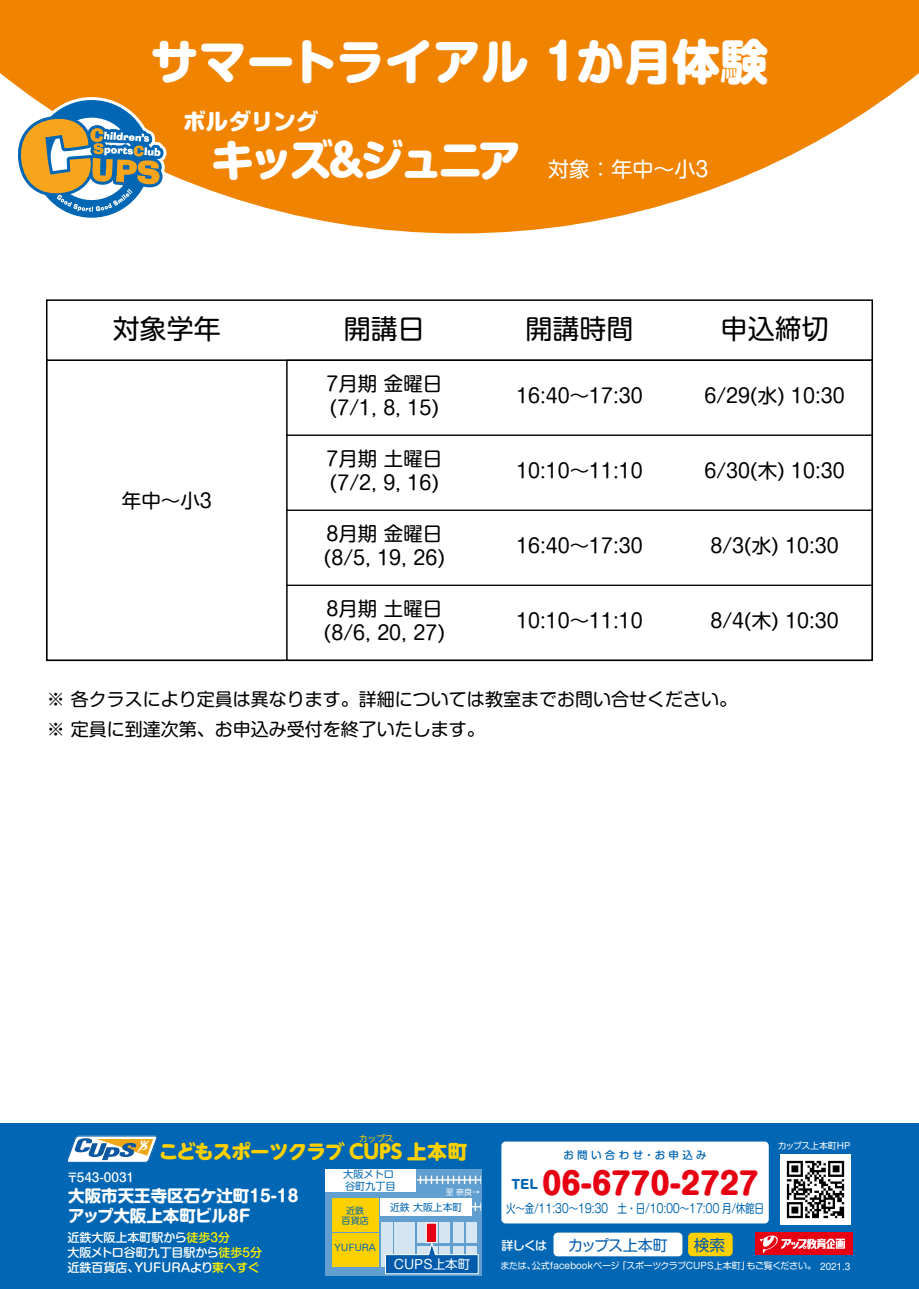
<style>
.page{position:relative;width:919px;height:1289px;background:#fff}
.page>*{position:absolute;margin:0;border:0;box-sizing:border-box;transform-origin:0 0}
.t1{font:800 48px "Shin M Go Pro";color:#fff}
.t2{font:800 43.5px "Shin M Go Pro";letter-spacing:-.1em;color:#fff}
.t3{font:800 30px "Shin M Go Pro";color:#e60012}
.t4{font:27px "Shin M Go Pro";color:#000}
.t5{font:800 22.5px "Shin M Go Pro";color:#fff}
.t6{font:19.5px/23.4px "Shin M Go Pro";color:#000}
.t7{font:800 19.5px "UD Shin M Go Pro";letter-spacing:-.04em;color:#fdd000}
.t8{font:18px/30px "Shin M Go Pro";color:#000}
.t9{font:700 16.5px/19.8px "Shin M Go Pro";color:#fff}
.t10{font:15.6px "Shin M Go Pro";color:#005bac}
.t11{font:15px "Shin M Go Pro";letter-spacing:-.04em;color:#005bac}
.t12{font:12.6px "Shin M Go Pro";color:#fff}
.t13{font:800 12.3px "Shin M Go Pro";color:#0166b3}
.t14{font:12.15px "G Shin M Go Pro";letter-spacing:-.03em;color:#0166b3;scale:.78 1}
.t15{font:500 12px/15px "Shin M Go Pro";color:#fff}
.t16{font:500 10.5px "Shin M Go Pro";letter-spacing:.32em;color:#0166b3}
.t17{font:10.2px/11.6px "Shin M Go Pro";color:#0166b3}
.t18{font:9.9px "Shin M Go Pro";color:#0166b3}
.t19{font:9px "Shin M Go Pro";color:#fff}
.t20{font:9px "Shin M Go Pro";letter-spacing:-.215em;color:#0166b3}
.t21{font:9px "UD Shin M Go Pro";color:#fdd000}
.t22{font:8.85px "Shin M Go Pro";letter-spacing:-.015em;color:#fff}
.t23{font:7.95px "Shin M Go Pro";color:#fff}
.s1{font-weight:400;font-size:21px}
.s2{color:#fff100}
</style>
<div class="page">
<div style="left:46px;top:359px;width:826px;height:302px;background:#fff;border:2px solid #000"></div>
<div style="left:46px;top:360px;width:241px;height:300px;border:1px solid #000"></div>
<div style="left:46px;top:299px;width:826px;height:62px;background:#fff;border:2px solid #000"></div>
<div style="left:286px;top:435px;width:586px;height:75px;border:1px solid #000"></div>
<div style="left:286px;top:510px;width:586px;height:75px;border:1px solid #000"></div>
<div style="left:286px;top:585px;width:586px;height:75px;border:1px solid #000"></div>
<div style="left:286px;top:360px;width:586px;height:75px;border:1px solid #000"></div>
<svg style="left:0;top:0;width:918px;height:233px;fill:#f08300"></svg>
<svg style="left:14px;top:97px;width:153px;height:124px"></svg>
<div style="left:0;top:1123px;width:918px;height:165px;background:#0166b3"></div>
<div style="left:501px;top:1141px;width:267px;height:82px;background:#fff;border-radius:4px"></div>
<img style="left:780px;top:1154px;width:70px;height:70px">
<svg style="left:325px;top:1169px;width:157px;height:106px;background:#70a7cb"></svg>
<svg style="left:471px;top:1202px;width:10px;height:8px"></svg>
<svg style="left:415px;top:1175px;width:66px;height:8px"></svg>
<div style="left:332px;top:1198px;width:46px;height:33px;background:#fdd000"></div>
<div style="left:380px;top:1198px;width:91px;height:17px;background:#fff"></div>
<div style="left:332px;top:1232px;width:46px;height:34px;background:#fdd000"></div>
<div style="left:381px;top:1222px;width:11px;height:44px;background:#d5e5f2"></div>
<div style="left:394px;top:1222px;width:21px;height:44px;background:#d5e5f2"></div>
<div style="left:417px;top:1222px;width:20px;height:20px;background:#d5e5f2"></div>
<div style="left:439px;top:1222px;width:11px;height:20px;background:#d5e5f2"></div>
<div style="left:453px;top:1222px;width:10px;height:20px;background:#d5e5f2"></div>
<div style="left:466px;top:1222px;width:11px;height:20px;background:#d5e5f2"></div>
<div style="left:426px;top:1222px;width:11px;height:20px;background:#e60012;border:1px solid #fff"></div>
<svg style="left:385px;top:1241px;width:93px;height:33px"></svg>
<div style="left:325px;top:1168px;width:90px;height:23px;background:#fff"></div>
<div style="left:553px;top:1232px;width:129px;height:24px;background:#fff;border-radius:4px"></div>
<div style="left:688px;top:1232px;width:44px;height:24px;background:#fdd000;border-radius:4px"></div>
<div style="left:755px;top:1232px;width:97px;height:23px;background:#e60012"></div>
<svg style="left:759px;top:1235px;width:86px;height:18px"></svg>
<svg style="left:67px;top:1135px;width:90px;height:27px;background:#9db3ba"></svg>
<h1 class="t1" style="left:151px;top:22px;width:619px">サマートライアル 1か月体験</h1>
<p class="t5" style="left:183px;top:103px;width:137px">ボルダリング</p>
<h2 class="t2" style="left:211px;top:125px;width:499px">キッズ&amp;ジュニア <span class="s1">対象：年中～小3</span></h2>
<h3 class="t4" style="left:113px;top:307px;width:109px">対象学年</h3>
<h3 class="t4" style="left:344px;top:307px;width:82px">開講日</h3>
<h3 class="t4" style="left:525px;top:307px;width:109px">開講時間</h3>
<h3 class="t4" style="left:720px;top:307px;width:109px">申込締切</h3>
<p class="t6" style="left:122px;top:486px;width:91px">年中～小3</p>
<p class="t6" style="left:326px;top:370px;width:117px">7月期 金曜日(7/1, 8, 15)</p>
<p class="t6" style="left:704px;top:381px;width:142px">6/29(水) 10:30</p>
<p class="t6" style="left:516px;top:381px;width:128px">16:40～17:30</p>
<p class="t6" style="left:326px;top:445px;width:117px">7月期 土曜日(7/2, 9, 16)</p>
<p class="t6" style="left:516px;top:456px;width:128px">10:10～11:10</p>
<p class="t6" style="left:704px;top:456px;width:142px">6/30(木) 10:30</p>
<p class="t6" style="left:324px;top:520px;width:122px">8月期 金曜日(8/5, 19, 26)</p>
<p class="t6" style="left:710px;top:531px;width:130px">8/3(水) 10:30</p>
<p class="t6" style="left:516px;top:531px;width:128px">16:40～17:30</p>
<p class="t6" style="left:324px;top:595px;width:122px">8月期 土曜日(8/6, 20, 27)</p>
<p class="t6" style="left:710px;top:606px;width:130px">8/4(木) 10:30</p>
<p class="t6" style="left:516px;top:606px;width:128px">10:10～11:10</p>
<p class="t8" style="left:47px;top:682px;width:691px">※ 各クラスにより定員は異なります。詳細については教室までお問い合せください。※ 定員に到達次第、お申込み受付を終了いたします。</p>
<p class="t21" style="left:359px;top:1130px;width:36px">カップス</p>
<p class="t7" style="left:159px;top:1135px;width:310px">こどもスポーツクラブ CUPS 上本町</p>
<p class="t16" style="left:563px;top:1146px;width:145px">お問い合わせ・お申込み</p>
<p class="t22" style="left:778px;top:1138px;width:74px">カップス上本町HP</p>
<p class="t15" style="left:66px;top:1168px;width:69px">〒543-0031</p>
<p class="t9" style="left:68px;top:1183px;width:232px">大阪市天王寺区石ケ辻町15-18アップ大阪上本町ビル8F</p>
<p class="t15" style="left:67px;top:1228px;width:208px">近鉄大阪上本町駅から<span class="s2">徒歩3分<br></span>大阪メトロ谷町九丁目駅から<span class="s2">徒歩5分　</span>近鉄百貨店、YUFURAより<span class="s2">東へすぐ</span></p>
<p class="t17" style="left:343px;top:1167px;width:54px">大阪メトロ谷町九丁目</p>
<p class="t23" style="left:445px;top:1185px;width:36px">至 奈良→</p>
<p class="t20" style="left:346px;top:1203px;width:20px">近鉄</p>
<p class="t18" style="left:390px;top:1199px;width:74px">近鉄 大阪上本町</p>
<p class="t20" style="left:341px;top:1213px;width:29px">百貨店</p>
<p class="t20" style="left:333px;top:1240px;width:45px">ＹＵＦＵＲＡ</p>
<p class="t12" style="left:393px;top:1254px;width:78px">CUPS上本町</p>
<p class="t13" style="left:511px;top:1174px;width:28px">TEL</p>
<h3 class="t3" style="left:542px;top:1159px;width:218px">06-6770-2727</h3>
<p class="t14" style="left:506px;top:1198px;width:332px">火～金/11:30～19:30　土・日/10:00～17:00 月/休館日</p>
<p class="t15" style="left:501px;top:1236px;width:47px">詳しくは</p>
<p class="t11" style="left:568px;top:1232px;width:101px">カップス上本町</p>
<p class="t10" style="left:694px;top:1232px;width:33px">検索</p>
<p class="t19" style="left:500px;top:1258px;width:351px">または、公式facebookページ「スポーツクラブCUPS上本町」もご覧ください。 2021.3</p>
</div>
